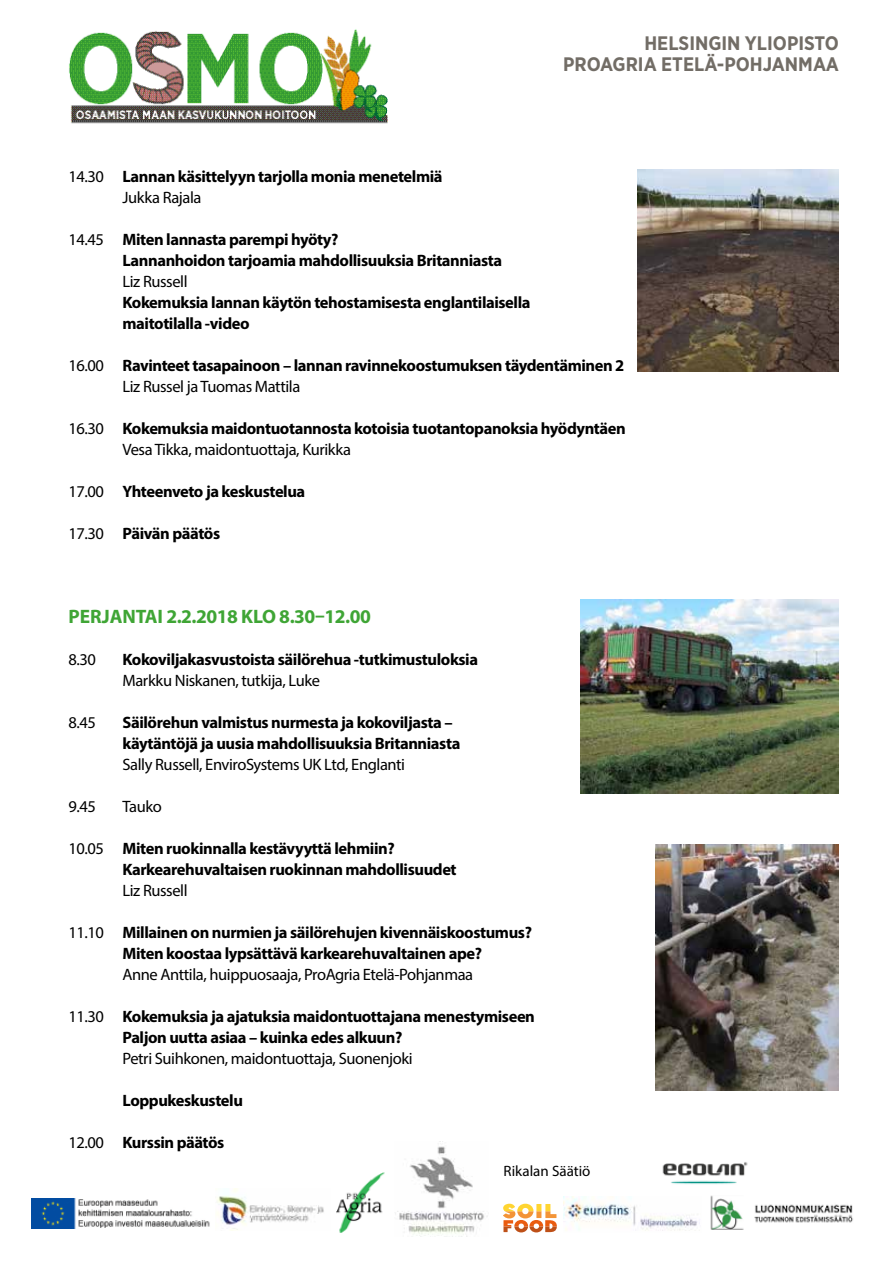
<style>
.page{position:relative;width:893px;height:1263px;background:#fff}
.page>*{position:absolute;margin:0;border:0;box-sizing:border-box;transform-origin:0 0}
.t1{font:700 19.5px/21px "Gotham Narrow";color:#726d66;text-align:right}
.t2{font:700 19.5px "Myriad Pro";letter-spacing:-.015em;color:#3fa535}
.t3{font:700 16.5px/21px "Myriad Pro";letter-spacing:-.025em;color:#000}
.t4{font:16.5px "Myriad Pro";letter-spacing:-.025em;color:#000}
.t5{font:15px "Myriad Pro";color:#000}
.s1{font-weight:400}
</style>
<div class="page">
<img style="left:395px;top:1146px;width:93px;height:90px">
<img style="left:336px;top:1172px;width:49px;height:60px">
<img style="left:32px;top:1199px;width:178px;height:29px">
<img style="left:217px;top:1188px;width:107px;height:43px">
<svg style="left:503px;top:1204px;width:54px;height:28px"></svg>
<img style="left:563px;top:1196px;width:137px;height:35px">
<img style="left:710px;top:1195px;width:143px;height:35px">
<img style="left:662px;top:1162px;width:86px;height:22px">
<img style="left:69px;top:29px;width:318px;height:95px">
<img style="left:638px;top:170px;width:201px;height:201px">
<img style="left:581px;top:600px;width:258px;height:193px">
<img style="left:655px;top:845px;width:184px;height:245px">
<p class="t1" style="left:563px;top:33px;width:277px">HELSINGIN YLIOPISTO<br>PROAGRIA ETELÄ-POHJANMAA</p>
<p class="t3" style="left:122px;top:166px;width:322px;text-indent:-54px"><span class="s1">14.30</span> Lannan käsittelyyn tarjolla monia menetelmiä<br><span class="s1">Jukka Rajala</span></p>
<p class="t3" style="left:122px;top:229px;width:381px;text-indent:-54px"><span class="s1">14.45</span> Miten lannasta parempi hyöty?<br>Lannanhoidon tarjoamia mahdollisuuksia Britanniasta</p>
<p class="t4" style="left:122px;top:271px;width:67px">Liz Russell</p>
<p class="t3" style="left:122px;top:292px;width:410px">Kokemuksia lannan käytön tehostamisesta englantilaisella maitotilalla -video</p>
<p class="t3" style="left:122px;top:355px;width:503px;text-indent:-54px"><span class="s1">16.00</span> Ravinteet tasapainoon – lannan ravinnekoostumuksen täydentäminen 2<br><span class="s1">Liz Russel ja Tuomas Mattila</span></p>
<p class="t3" style="left:122px;top:418px;width:505px;text-indent:-54px"><span class="s1">16.30</span> Kokemuksia maidontuotannosta kotoisia tuotantopanoksia hyödyntäen<br><span class="s1">Vesa Tikka, maidontuottaja, Kurikka</span></p>
<p class="t3" style="left:68px;top:481px;width:238px"><span class="s1">17.00</span> Yhteenveto ja keskustelua</p>
<p class="t3" style="left:68px;top:523px;width:153px"><span class="s1">17.30</span> Päivän päätös</p>
<p class="t2" style="left:69px;top:604px;width:304px">PERJANTAI 2.2.2018 KLO 8.30–12.00</p>
<p class="t4" style="left:68px;top:649px;width:29px">8.30</p>
<p class="t3" style="left:122px;top:649px;width:357px">Kokoviljakasvustoista säilörehua -tutkimustuloksia</p>
<p class="t4" style="left:122px;top:670px;width:199px">Markku Niskanen, tutkija, Luke</p>
<p class="t4" style="left:68px;top:712px;width:29px">8.45</p>
<p class="t3" style="left:122px;top:712px;width:339px">Säilörehun valmistus nurmesta ja kokoviljasta – käytäntöjä ja uusia mahdollisuuksia Britanniasta</p>
<p class="t4" style="left:122px;top:754px;width:284px">Sally Russell, EnviroSystems UK Ltd, Englanti</p>
<p class="t4" style="left:68px;top:796px;width:29px">9.45</p>
<p class="t4" style="left:122px;top:796px;width:41px">Tauko</p>
<p class="t3" style="left:122px;top:838px;width:336px;text-indent:-54px"><span class="s1">10.05</span> Miten ruokinnalla kestävyyttä lehmiin?<br>Karkearehuvaltaisen ruokinnan mahdollisuudet</p>
<p class="t4" style="left:122px;top:880px;width:67px">Liz Russell</p>
<p class="t3" style="left:68px;top:922px;width:465px;text-align:center"><span class="s1">11.10</span> Millainen on nurmien ja säilörehujen kivennäiskoostumus?<br>Miten koostaa lypsättävä karkearehuvaltainen ape?</p>
<p class="t4" style="left:122px;top:964px;width:352px">Anne Anttila, huippuosaaja, ProAgria Etelä-Pohjanmaa</p>
<p class="t3" style="left:122px;top:1006px;width:414px;text-indent:-54px"><span class="s1">11.30</span> Kokemuksia ja ajatuksia maidontuottajana menestymiseen<br>Paljon uutta asiaa – kuinka edes alkuun?</p>
<p class="t4" style="left:122px;top:1048px;width:292px">Petri Suihkonen, maidontuottaja, Suonenjoki</p>
<p class="t3" style="left:122px;top:1090px;width:122px">Loppukeskustelu</p>
<p class="t3" style="left:68px;top:1132px;width:158px"><span class="s1">12.00</span> Kurssin päätös</p>
<p class="t5" style="left:503px;top:1162px;width:89px">Rikalan Säätiö</p>
</div>
